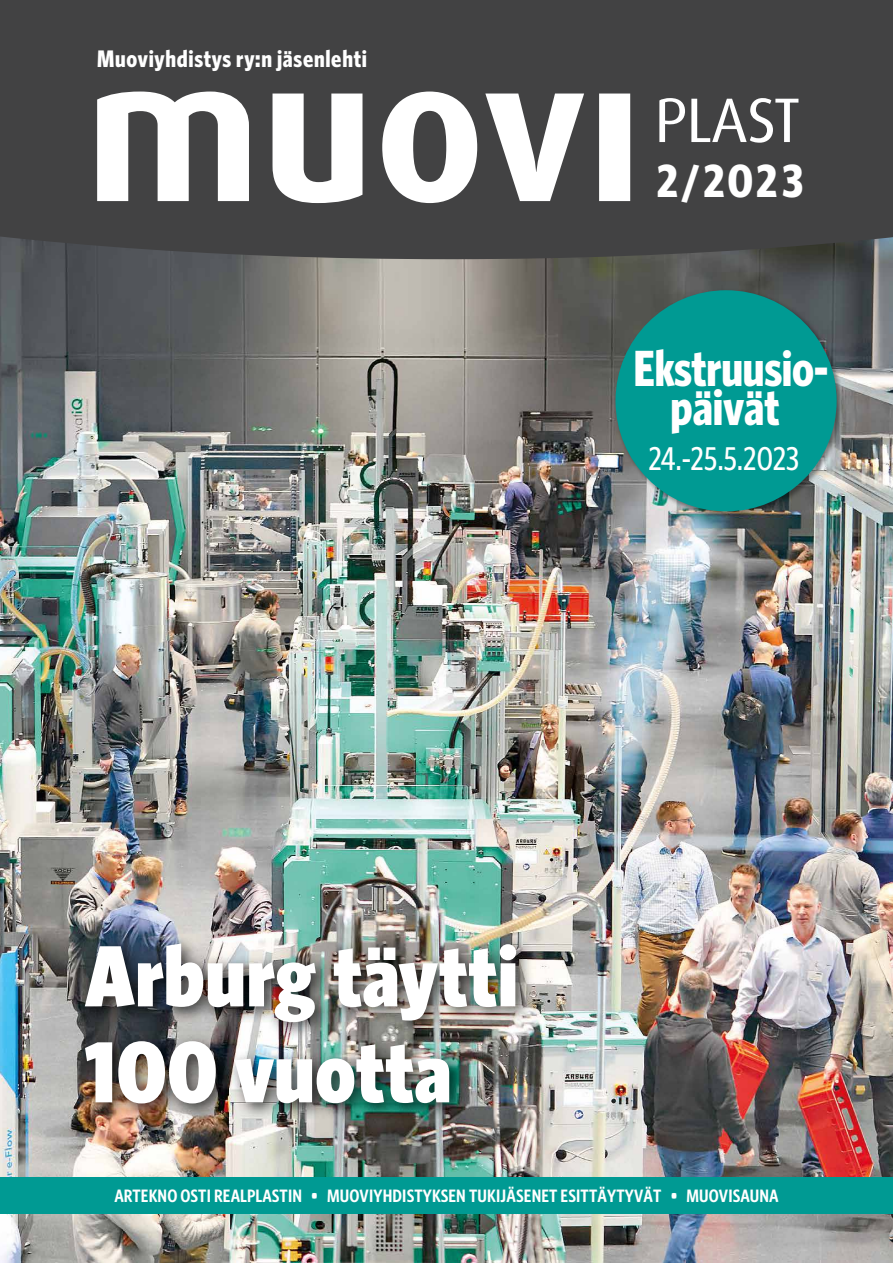
<style>
.page{position:relative;width:893px;height:1263px;background:#fff}
.page>*{position:absolute;margin:0;border:0;box-sizing:border-box;transform-origin:0 0}
.t1{font:900 87px/96px "Whitney Condensed";letter-spacing:.01em;color:#fff}
.t2{font:700 51px/39px "Whitney Condensed";letter-spacing:-.005em;color:#fff;text-align:center;scale:.96 1}
.t3{font:700 46.5px "Whitney Condensed";color:#fff}
.t4{font:500 33px "Whitney Condensed";letter-spacing:.01em;color:#fff}
.t5{font:700 24px "Whitney Condensed";letter-spacing:.03em;color:#fff}
.t6{font:600 18px "Whitney Condensed";letter-spacing:.01em;color:#fff}
</style>
<div class="page">
<img style="left:0;top:259px;width:893px;height:1004px">
<div style="left:0;top:1178px;width:893px;height:36px;background:#009a93"></div>
<div style="left:0;top:0;width:893px;height:259px;background:#424243"></div>
<svg style="left:659px;top:98px;width:139px;height:45px"></svg>
<svg style="left:97px;top:92px;width:533px;height:111px"></svg>
<div style="left:76px;top:934px;width:458px;height:188px;background:#000;opacity:.76"></div>
<div style="left:614px;top:289px;width:230px;height:230px;background:#000;opacity:.4"></div>
<div style="left:615px;top:290px;width:222px;height:221px;background:#009a93;border-radius:50%"></div>
<h3 class="t5" style="left:97px;top:45px;width:271px">Muoviyhdistys ry:n jäsenlehti</h3>
<h3 class="t3" style="left:657px;top:154px;width:148px">2/2023</h3>
<h2 class="t2" style="left:634px;top:348px;width:204px">Ekstruusio&shy;päivät</h2>
<h3 class="t4" style="left:649px;top:439px;width:152px">24.-25.5.2023</h3>
<h1 class="t1" style="left:85px;top:927px;width:434px">Arburg täytti<br>100 vuotta</h1>
<p class="t6" style="left:114px;top:1185px;width:666px">ARTEKNO OSTI REALPLASTIN • MUOVIYHDISTYKSEN TUKIJÄSENET ESITTÄYTYVÄT • MUOVISAUNA</p>
</div>
